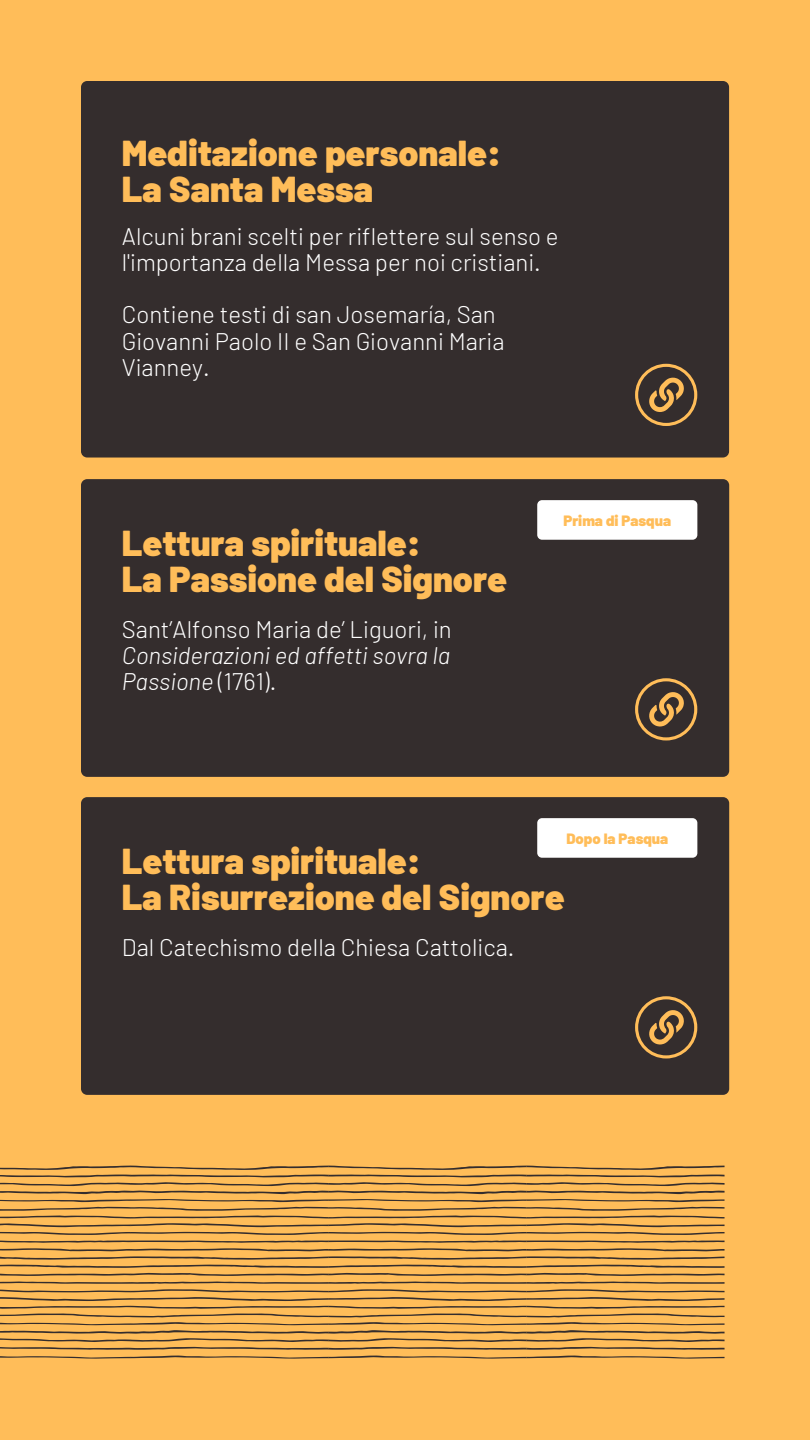
<style>
.page{position:relative;width:810px;height:1440px;background:#ffbd59}
.page>*{position:absolute;margin:0;border:0;box-sizing:border-box;transform-origin:0 0}
.t1{font:900 36px "Barlow";color:#ffbd59}
.t2{font:300 24px/26.2px "Barlow";color:#fff}
.t3{font:italic 300 24px/26.2px "Barlow";color:#fff;text-align:justify}
.t4{font:900 14.9px "Barlow";color:#ffbd59}
.s1{font-style:normal}
</style>
<div class="page">
<div style="left:81px;top:81px;width:648px;height:377px;background:#342d2d;border-radius:6px"></div>
<svg style="left:635px;top:364px;width:62px;height:62px"></svg>
<div style="left:81px;top:479px;width:648px;height:298px;background:#342d2d;border-radius:6px"></div>
<svg style="left:635px;top:678px;width:62px;height:63px"></svg>
<svg style="left:0;top:1241px;width:725px;height:118px"></svg>
<svg style="left:0;top:1166px;width:725px;height:69px"></svg>
<div style="left:81px;top:797px;width:648px;height:298px;background:#342d2d;border-radius:6px"></div>
<svg style="left:635px;top:996px;width:62px;height:63px"></svg>
<div style="left:537px;top:500px;width:160px;height:40px;background:#fff;border-radius:5px"></div>
<div style="left:537px;top:818px;width:160px;height:40px;background:#fff;border-radius:5px"></div>
<p class="t1" style="left:122px;top:130px;width:381px">Meditazione personale:</p>
<p class="t1" style="left:122px;top:166px;width:253px">La Santa Messa</p>
<p class="t2" style="left:122px;top:222px;width:438px">Alcuni brani scelti per riflettere sul senso e l'importanza della Messa per noi cristiani.</p>
<p class="t2" style="left:122px;top:301px;width:384px">Contiene testi di san Josemaría, San<br>Giovanni Paolo II e San Giovanni Maria<br>Vianney.</p>
<p class="t1" style="left:122px;top:520px;width:300px">Lettura spirituale:</p>
<p class="t1" style="left:122px;top:556px;width:387px">La Passione del Signore</p>
<p class="t3" style="left:122px;top:615px;width:331px"><span class="s1">Sant’Alfonso Maria de’ Liguori, in </span>Considerazioni ed affetti sovra la Passione <span class="s1">(1761).</span></p>
<p class="t4" style="left:563px;top:511px;width:109px">Prima di Pasqua</p>
<p class="t4" style="left:566px;top:829px;width:103px">Dopo la Pasqua</p>
<p class="t1" style="left:122px;top:838px;width:300px">Lettura spirituale:</p>
<p class="t1" style="left:122px;top:874px;width:444px">La Risurrezione del Signore</p>
<p class="t2" style="left:122px;top:933px;width:394px">Dal Catechismo della Chiesa Cattolica.</p>
</div>
